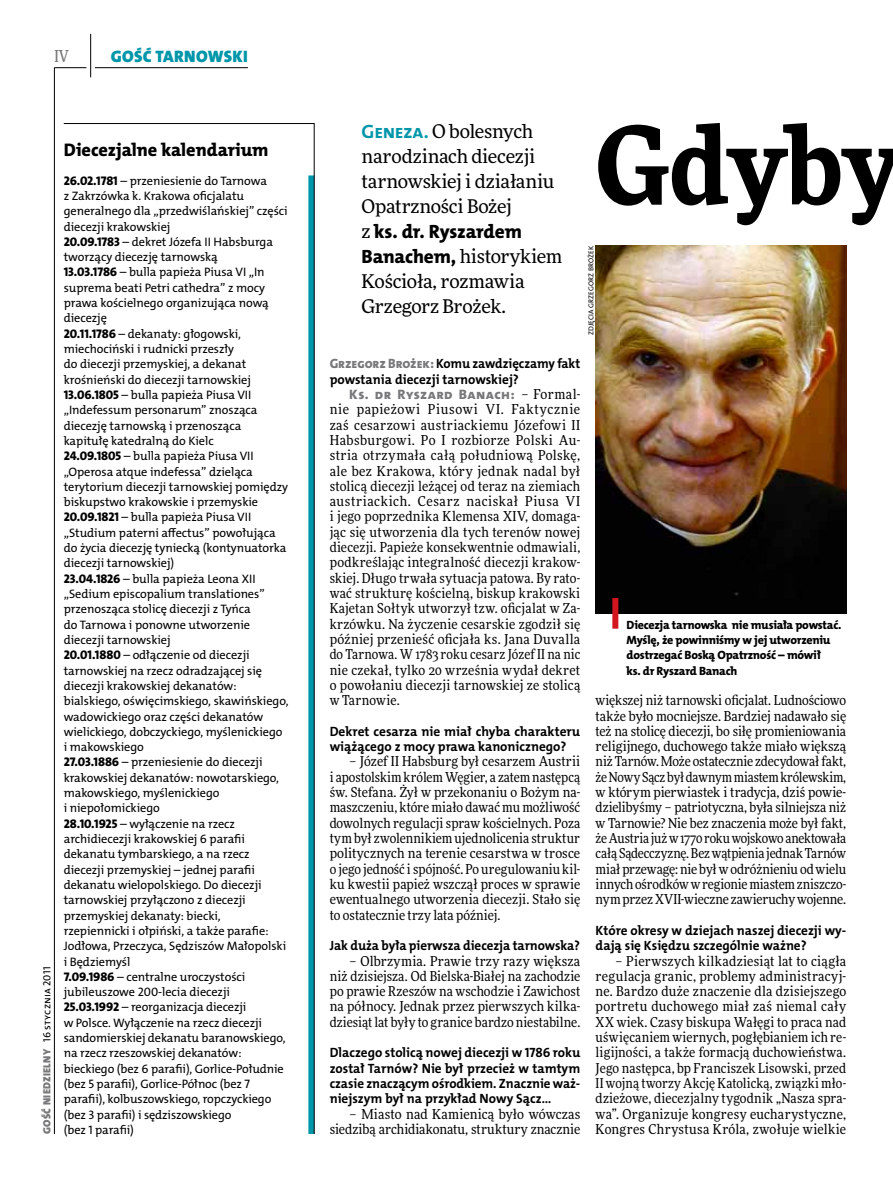
<style>
.page{position:relative;width:893px;height:1191px;background:#fff}
.page>*{position:absolute;margin:0;border:0;box-sizing:border-box;transform-origin:0 0}
.t1{font:900 108px "Freeday Narrow";color:#000}
.t2{font:19.35px "The Mix HP8 Ex Bld";letter-spacing:-.01em;color:#000}
.t3{font:18.9px/24.9px "Freeday News";letter-spacing:-.015em;color:#000}
.t4{font:18.3px "The Mix HP8 Ex Bld";letter-spacing:-.005em;color:#000}
.t5{font:16.65px "The Mix HP9 Blk";letter-spacing:.02em;color:#0096aa}
.t6{font:500 16.5px "Freeday Narrow";color:#787779;scale:.9 1}
.t7{font:13.65px/15.3px "Freeday Narrow News";letter-spacing:.005em;color:#000;text-align:justify}
.t8{font:13.65px "The Mix HP8 Ex Bld";letter-spacing:.04em;color:#787779}
.t9{font:13.5px/15.3px "The Mix HP7 Bld";color:#000}
.t10{font:13.5px/15.3px "The Mix HP7 Bld";color:#000;scale:.96 1}
.t11{font:12.3px/15.3px "The Mix HP5 Plain";letter-spacing:-.005em;color:#000}
.t12{font:12px/15.3px "The Mix HP8 Ex Bld";letter-spacing:-.02em;color:#000}
.t13{font:10.5px "The Mix HP9 Blk";letter-spacing:.025em;color:#787779}
.t14{font:7.2px "The Mix HP5 Plain";letter-spacing:.015em;color:#000}
.s1{font-family:"The Mix HP5 Plain";color:#000}
.s2{font-family:"The Mix HP8 Ex Bld";font-size:12.6px}
.s3{font-family:"The Mix HP7 Bld";font-size:19.35px;color:#0096aa}
.s4{font-family:"Freeday News";font-size:18.9px}
.s5{font-family:"The Mix HP8 Ex Bld";font-size:19.35px}
.s6{font-family:"The Mix HP8 Ex Bld";color:#787779}
.s7{font-family:"Freeday Narrow News";color:#000}
</style>
<div class="page">
<hr style="left:54px;top:67px;width:1px;height:1067px;background:#000">
<hr style="left:90px;top:34px;width:1px;height:43px;background:#000">
<hr style="left:54px;top:67px;width:32px;height:1px;background:#000">
<hr style="left:95px;top:67px;width:153px;height:1px;background:#000">
<img style="left:596px;top:246px;width:250px;height:367px">
<svg style="left:63px;top:123px;width:252px;height:1011px"></svg>
<div style="left:612px;top:598px;width:6px;height:30px;background:#d3151f"></div>
<p class="t6" style="left:54px;top:46px;width:17px">IV</p>
<p class="t5" style="left:111px;top:46px;width:138px">GOŚĆ TARNOWSKI</p>
<p class="t13" style="left:40px;top:1134px;width:169px;rotate:-90deg">GOŚĆ NIEDZIELNY <span class="s1">16 stycznia 2011</span></p>
<h3 class="t4" style="left:64px;top:138px;width:206px">Diecezjalne kalendarium</h3>
<p class="t11" style="left:64px;top:173px;width:226px"><span class="s2">26.02.1781</span> – przeniesienie do Tarnowa<br>z Zakrzówka k. Krakowa oficjalatu generalnego dla „przedwiślańskiej” części diecezji krakowskiej<br><span class="s2">20.09.1783</span> – dekret Józefa II Habsburga tworzący diecezję tarnowską<br><span class="s2">13.03.1786</span> – bulla papieża Piusa VI „I n suprema beati Petri cathedra” z mocy prawa kościelnego organizująca nową diecezję<br><span class="s2">20.11.1786</span> – dekanaty: głogowski, miechociński i rudnicki przeszły<br>do diecezji przemyskiej, a dekanat krośnieński do diecezji tarnowskiej <span class="s2">13.06.1805</span> – bulla papieża Piusa VII<br>„I ndefessum personarum” znosząca diecezję tarnowską i przenosząca kapitułę katedralną do Kielc<br><span class="s2">24.09.1805</span> – bulla papieża Piusa VII „Operosa atque indefessa” dzieląca terytorium diecezji tarnowskiej pomiędzy biskupstwo krakowskie i przemyskie <span class="s2">20.09.1821</span> – bulla papieża Piusa VII „Studium paterni affectus” powołująca do życia diecezję tyniecką (kontynuatorka diecezji tarnowskiej)<br><span class="s2">23.04.1826</span> – bulla papieża Leona XII „Sedium episcopalium translationes” przenosząca stolicę diecezji z Tyńca<br>do Tarnowa i ponowne utworzenie diecezji tarnowskiej<br><span class="s2">20.01.1880</span> – odłączenie od diecezji tarnowskiej na rzecz odradzającej się diecezji krakowskiej dekanatów: bialskiego, oświęcimskiego, skawińskiego, wadowickiego oraz części dekanatów wielickiego, dobczyckiego, myślenickiego i makowskiego<br><span class="s2">27.03.1886</span> – przeniesienie do diecezji krakowskiej dekanatów: nowotarskiego, makowskiego, myślenickiego<br>i niepołomickiego<br><span class="s2">28.10.1925</span> – wyłączenie na rzecz archidiecezji krakowskiej 6 parafii dekanatu tymbarskiego, a na rzecz diecezji przemyskiej – jednej parafii dekanatu wielopolskiego. Do diecezji tarnowskiej przyłączono z diecezji przemyskiej dekanaty: biecki, rzepiennicki i ołpiński, a także parafie:<br>Jodłowa, Przeczyca, Sędziszów Małopolski i Będziemyśl<br><span class="s2">7.09.1986</span> – centralne uroczystości jubileuszowe 200-lecia diecezji <span class="s2">25.03.1992</span> – reorganizacja diecezji<br>w Polsce. Wyłączenie na rzecz diecezji sandomierskiej dekanatu baranowskiego, na rzecz rzeszowskiej dekanatów: bieckiego (bez 6 parafii), Gorlice-Południe (bez 5 parafii), Gorlice-Północ (bez 7 parafii), kolbuszowskiego, ropczyckiego (bez 3 parafii) i sędziszowskiego<br>(bez 1 parafii)</p>
<h1 class="t1" style="left:596px;top:95px;width:308px">Gdyby</h1>
<h3 class="t3" style="left:362px;top:119px;width:194px"><span class="s3">Geneza.</span> O bolesnych narodzinach diecezji tarnowskiej i działaniu<br>Opatrzności Bożej</h3>
<h2 class="t2" style="left:362px;top:219px;width:162px"><span class="s4">z</span> ks. dr. Ryszardem</h2>
<h3 class="t3" style="left:362px;top:243px;width:202px"><span class="s5">Banachem,</span> historykiem<br>Kościoła, rozmawia<br>Grzegorz Brożek.</h3>
<p class="t14" style="left:586px;top:335px;width:91px;rotate:-90deg">zdjęcia Grzegorz Brożek</p>
<p class="t10" style="left:330px;top:356px;width:262px"><span class="s6">Grzegorz Brożek:</span> Komu zawdzięczamy fakt powstania diecezji tarnowskiej?</p>
<p class="t8" style="left:349px;top:385px;width:233px">Ks. dr Ryszard Banach: <span class="s7">– Formal-</span></p>
<p class="t7" style="left:330px;top:401px;width:252px">nie papieżowi Piusowi VI. Faktycznie zaś cesarzowi austriackiemu Józefowi II Habsburgowi. Po I rozbiorze Polski Au&shy;stria otrzymała całą południową Polskę, ale bez Krakowa, który jednak nadal był stolicą diecezji leżącej od teraz na ziemiach austriackich. Cesarz naciskał Piusa VI i jego poprzednika Klemensa XIV, domaga&shy;jąc się utworzenia dla tych terenów nowej diecezji. Papieże konsekwentnie odmawiali, podkreślając integralność diecezji krakow&shy;skiej. Długo trwała sytuacja patowa. By rato&shy;wać strukturę kościelną, biskup krakowski Kajetan Sołtyk utworzył tzw. oficjalat w Za&shy;krzówku. Na życzenie cesarskie zgodził się później przenieść oficjała ks. Jana Duvalla do Tarnowa. W 1783 roku cesarz Józef II na nic nie czekał, tylko 20 września wydał dekret o powołaniu diecezji tarnowskiej ze stolicą w Tarnowie.</p>
<p class="t9" style="left:330px;top:723px;width:252px">Dekret cesarza nie miał chyba charakteru wiążącego z mocy prawa kanonicznego?</p>
<p class="t7" style="left:330px;top:754px;width:252px;text-indent:20px">– Józef II Habsburg był cesarzem Austrii i apostolskim królem Węgier, a zatem następcą św. Stefana. Żył w przekonaniu o Bożym na&shy;maszczeniu, które miało dawać mu możliwość dowolnych regulacji spraw kościelnych. Poza tym był zwolennikiem ujednolicenia struktur politycznych na terenie cesarstwa w trosce o jego jedność i spójność. Po uregulowaniu kil&shy;ku kwestii papież wszczął proces w sprawie ewentualnego utworzenia diecezji. Stało się to ostatecznie trzy lata później.</p>
<p class="t9" style="left:330px;top:938px;width:252px">Jak duża była pierwsza diecezja tarnowska?</p>
<p class="t7" style="left:330px;top:953px;width:252px;text-indent:20px">– Olbrzymia. Prawie trzy razy większa niż dzisiejsza. Od Bielska-Białej na zachodzie po prawie Rzeszów na wschodzie i Zawichost na północy. Jednak przez pierwszych kilka&shy;dziesiąt lat były to granice bardzo niestabilne.</p>
<p class="t9" style="left:330px;top:1045px;width:252px;text-align:justify">Dlaczego stolicą nowej diecezji w 1786 roku został Tarnów? Nie był przecież w tamtym czasie znaczącym ośrodkiem. Znacznie waż&shy;niejszym był na przykład Nowy Sącz...</p>
<p class="t7" style="left:330px;top:1106px;width:252px;text-align:right">– Miasto nad Kamienicą było wówczas siedzibą archidiakonatu, struktury znacznie</p>
<p class="t12" style="left:627px;top:617px;width:216px">Diecezja tarnowska nie musiała powstać.<br>Myślę, że powinniśmy w jej utworzeniu dostrzegać Boską Opatrzność – mówił<br>ks. dr Ryszard Banach</p>
<p class="t7" style="left:596px;top:692px;width:252px">większej niż tarnowski oficjalat. Ludnościowo także było mocniejsze. Bardziej nadawało się też na stolicę diecezji, bo siłę promieniowania religijnego, duchowego także miało większą niż Tarnów. Może ostatecznie zdecydował fakt, że Nowy Sącz był dawnym miastem królewskim, w którym pierwiastek i tradycja, dziś powie&shy;dzielibyśmy – patriotyczna, była silniejsza niż w Tarnowie? Nie bez znaczenia może był fakt, że Austria już w 1770 roku wojskowo anektowała całą Sądecczyznę. Bez wątpienia jednak Tarnów miał przewagę: nie był w odróżnieniu od wielu innych ośrodków w regionie miastem zniszczo&shy;nym przez XVII-wieczne zawieruchy wojenne.</p>
<p class="t9" style="left:596px;top:922px;width:252px">Które okresy w dziejach naszej diecezji wy&shy;dają się Księdzu szczególnie ważne?</p>
<p class="t7" style="left:596px;top:953px;width:252px;text-indent:20px">– Pierwszych kilkadziesiąt lat to ciągła regulacja granic, problemy administracyj&shy;ne. Bardzo duże znaczenie dla dzisiejszego portretu duchowego miał zaś niemal cały XX wiek. Czasy biskupa Wałęgi to praca nad uświęcaniem wiernych, pogłębianiem ich re&shy;ligijności, a także formacją duchowieństwa.<br>Jego następca, bp Franciszek Lisowski, przed II wojną tworzy Akcję Katolicką, związki mło&shy;dzieżowe, diecezjalny tygodnik „Nasza spra&shy;wa”. Organizuje kongresy eucharystyczne, Kongres Chrystusa Króla, zwołuje wielkie</p>
</div>
